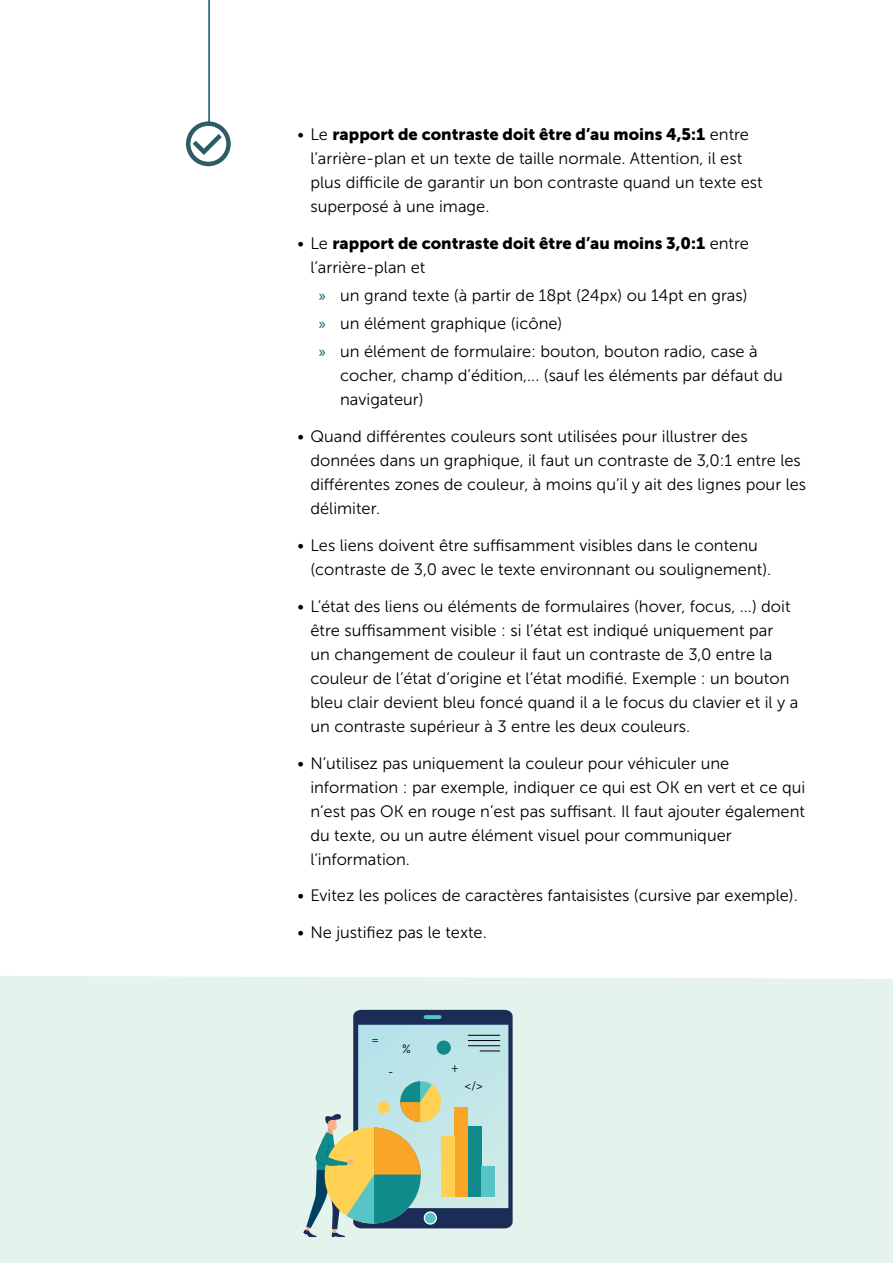
<style>
.page{position:relative;width:893px;height:1263px;background:#fff}
.page>*{position:absolute;margin:0;border:0;box-sizing:border-box;transform-origin:0 0}
.t1{font:16.5px/24px "Museo Sans 300";color:#000}
.t2{font:16.5px/24px "Museo Sans 900";color:#000}
.t3{font:12px "Museo Sans 300";color:#000}
.s1{font-family:"Museo Sans 900"}
.s2{font-family:"Museo Sans 300"}
.s3{font-family:"Myriad Pro";color:#005a65}
</style>
<div class="page">
<svg style="left:186px;top:121px;width:45px;height:45px"></svg>
<div style="left:0;top:976px;width:893px;height:287px;background:#e4f3ec"></div>
<hr style="left:208px;top:0;width:2px;height:122px;background:#005a65">
<svg style="left:303px;top:1010px;width:210px;height:227px;background:#a8bfb0"></svg>
<p class="t1" style="left:310px;top:122px;width:454px;text-indent:-13px">• Le <span class="s1">rapport de contraste doit être d’au moins 4,5:1</span> entre l’arrière-plan et un texte de taille normale. Attention, il est plus difficile de garantir un bon contraste quand un texte est superposé à une image.</p>
<p class="t2" style="left:310px;top:231px;width:440px;text-indent:-13px"><span class="s2">• Le</span> rapport de contraste doit être d’au moins 3,0:1 <span class="s2">entre l’arrière-plan et</span></p>
<p class="t1" style="left:319px;top:283px;width:430px"><span class="s3">»</span> un grand texte (à partir de 18pt (24px) ou 14pt en gras)</p>
<p class="t1" style="left:319px;top:312px;width:245px"><span class="s3">»</span> un élément graphique (icône)</p>
<p class="t1" style="left:340px;top:340px;width:444px;text-indent:-21px"><span class="s3">»</span> un élément de formulaire: bouton, bouton radio, case à cocher, champ d’édition,... (sauf les éléments par défaut du navigateur)</p>
<p class="t1" style="left:310px;top:425px;width:497px;text-indent:-13px">• Quand différentes couleurs sont utilisées pour illustrer des données dans un graphique, il faut un contraste de 3,0:1 entre les différentes zones de couleur, à moins qu’il y ait des lignes pour les délimiter.</p>
<p class="t1" style="left:310px;top:533px;width:462px;text-indent:-13px">• Les liens doivent être suffisamment visibles dans le contenu (contraste de 3,0 avec le texte environnant ou soulignement).</p>
<p class="t1" style="left:310px;top:594px;width:489px;text-indent:-13px">• L’état des liens ou éléments de formulaires (hover, focus, ...) doit être suffisamment visible : si l’état est indiqué uniquement par<br>un changement de couleur il faut un contraste de 3,0 entre la couleur de l’état d’origine et l’état modifié. Exemple : un bouton bleu clair devient bleu foncé quand il a le focus du clavier et il y a un contraste supérieur à 3 entre les deux couleurs.</p>
<p class="t1" style="left:310px;top:751px;width:496px;text-indent:-13px">• N’utilisez pas uniquement la couleur pour véhiculer une information : par exemple, indiquer ce qui est OK en vert et ce qui n’est pas OK en rouge n’est pas suffisant. Il faut ajouter également du texte, ou un autre élément visuel pour communiquer l’information.</p>
<p class="t1" style="left:298px;top:884px;width:502px">• Evitez les polices de caractères fantaisistes (cursive par exemple).</p>
<p class="t1" style="left:298px;top:920px;width:191px">• Ne justifiez pas le texte.</p>
<p class="t3" style="left:371px;top:1033px;width:10px">=</p>
<p class="t3" style="left:388px;top:1066px;width:7px">-</p>
<p class="t3" style="left:402px;top:1042px;width:10px">%</p>
<p class="t3" style="left:451px;top:1061px;width:10px">+</p>
<p class="t3" style="left:465px;top:1079px;width:20px">&lt;/&gt;</p>
</div>
